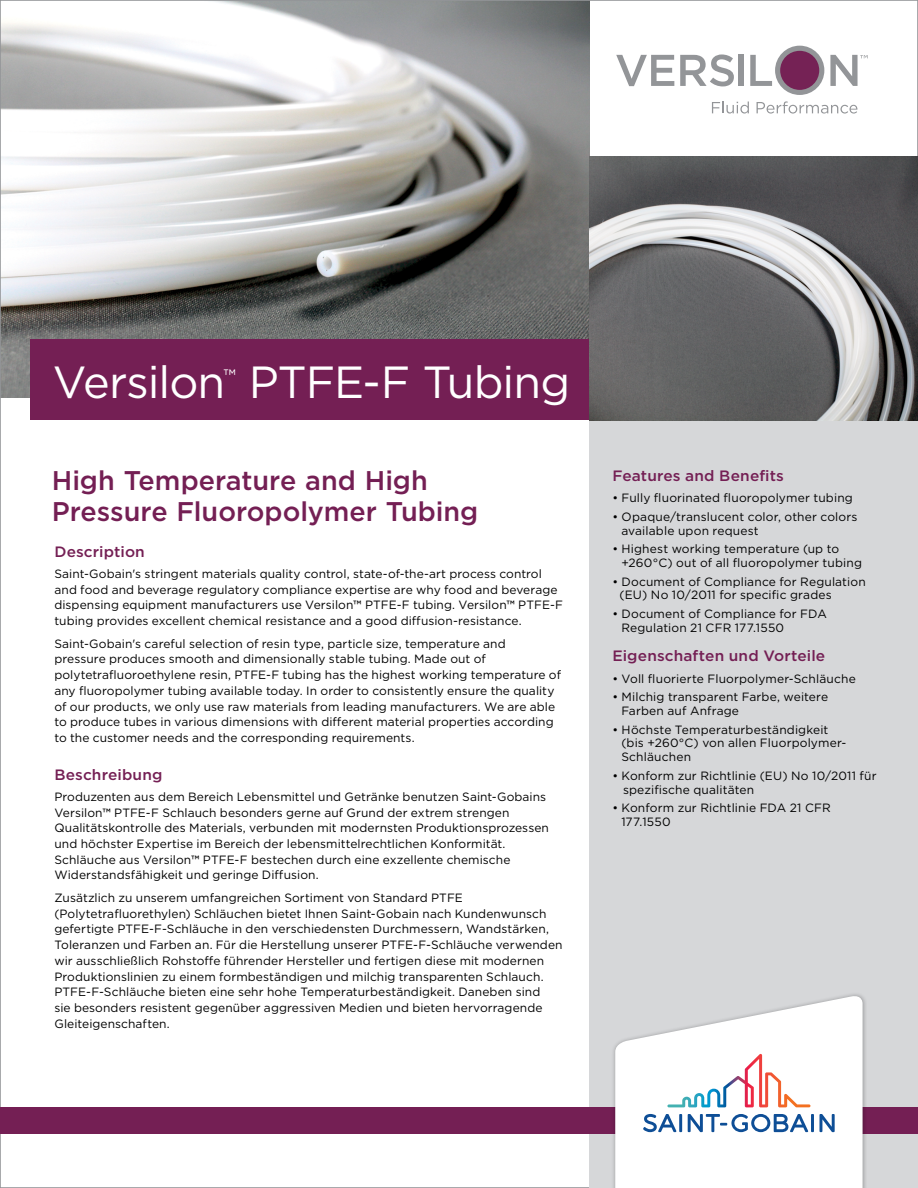
<style>
.page{position:relative;width:918px;height:1188px;background:#fff}
.page>*{position:absolute;margin:0;border:0;box-sizing:border-box;transform-origin:0 0}
.t1{font:45px "Gotham";letter-spacing:-.02em;color:#fff}
.t2{font:500 27px/31.5px "Gotham";color:#741f54}
.t3{font:18px "Gotham";color:#fff}
.t4{font:500 15px "Gotham";letter-spacing:.01em;color:#741f54}
.t5{font:12px/15.8px "Gotham";letter-spacing:.005em;color:#000}
.s1{font-weight:500}
</style>
<div class="page">
<img style="left:2px;top:2px;width:588px;height:396px">
<div style="left:31px;top:339px;width:573px;height:81px;background:#741f54"></div>
<div style="left:590px;top:398px;width:328px;height:790px;background:#d6d7d9"></div>
<img style="left:590px;top:157px;width:328px;height:263px">
<div style="left:0;top:1107px;width:918px;height:27px;background:#741f54"></div>
<div style="left:611px;top:992px;width:256px;height:196px;background:#000;opacity:.3"></div>
<svg style="left:615px;top:996px;width:248px;height:192px;fill:#fff"></svg>
<svg style="left:643px;top:1114px;width:33px;height:18px"></svg>
<hr style="left:679px;top:1114px;width:3px;height:18px;background:#0e4e96">
<svg style="left:688px;top:1114px;width:120px;height:18px;background:#a3bbd7"></svg>
<hr style="left:811px;top:1114px;width:3px;height:18px;background:#0e4e96">
<svg style="left:819px;top:1114px;width:16px;height:18px"></svg>
<svg style="left:667px;top:1054px;width:144px;height:53px;background:#f0e5e6"></svg>
<div style="left:775px;top:46px;width:49px;height:49px;background:#939598;border-radius:50%"></div>
<div style="left:780px;top:51px;width:39px;height:39px;background:#752255;border-radius:50%"></div>
<svg style="left:616px;top:55px;width:58px;height:31px"></svg>
<svg style="left:680px;top:54px;width:54px;height:32px"></svg>
<div style="left:739px;top:55px;width:5px;height:31px;background:#939598"></div>
<svg style="left:750px;top:55px;width:22px;height:31px"></svg>
<svg style="left:712px;top:102px;width:37px;height:12px"></svg>
<svg style="left:757px;top:101px;width:100px;height:13px"></svg>
<svg style="left:830px;top:55px;width:38px;height:31px"></svg>
<h1 class="t1" style="left:53px;top:353px;width:174px">Versilon</h1>
<h3 class="t3" style="left:223px;top:364px;width:14px">™</h3>
<h1 class="t1" style="left:249px;top:353px;width:323px">PTFE-F Tubing</h1>
<h2 class="t2" style="left:52px;top:464px;width:428px">High Temperature and High<br>Pressure Fluoropolymer Tubing</h2>
<p class="t4" style="left:612px;top:465px;width:173px">Features and Benefits</p>
<p class="t5" style="left:612px;top:490px;width:242px">• Fully fluorinated fluoropolymer tubing</p>
<p class="t5" style="left:621px;top:509px;width:238px;line-height:13.8px;text-indent:-9px">• Opaque/translucent color, other colors available upon request</p>
<p class="t5" style="left:621px;top:542px;width:242px;line-height:13.8px;text-indent:-9px">• Highest working temperature (up to +260°C) out of all fluoropolymer tubing</p>
<p class="t5" style="left:619px;top:574px;width:248px;line-height:13.8px;text-indent:-7px">• Document of Compliance for Regulation (EU) No 10/2011 for specific grades</p>
<p class="t5" style="left:621px;top:607px;width:207px;line-height:13.8px;text-indent:-9px">• Document of Compliance for FDA<br>Regulation 21 CFR 177.1550</p>
<p class="t4" style="left:612px;top:646px;width:214px">Eigenschaften und Vorteile</p>
<p class="t5" style="left:612px;top:670px;width:245px">• Voll fluorierte Fluorpolymer-Schläuche</p>
<p class="t5" style="left:621px;top:690px;width:208px;line-height:13.8px;text-indent:-9px">• Milchig transparent Farbe, weitere<br>Farben auf Anfrage</p>
<p class="t5" style="left:621px;top:722px;width:226px;line-height:13.8px;text-indent:-9px">• Höchste Temperaturbeständigkeit (bis +260°C) von allen Fluorpolymer-<br>Schläuchen</p>
<p class="t5" style="left:623px;top:768px;width:255px;line-height:13.8px;text-indent:-11px">• Konform zur Richtlinie (EU) No 10/2011 für spezifische qualitäten</p>
<p class="t5" style="left:621px;top:801px;width:211px;line-height:13.8px;text-indent:-9px">• Konform zur Richtlinie FDA 21 CFR<br>177.1550</p>
<p class="t4" style="left:54px;top:542px;width:92px">Description</p>
<p class="t5" style="left:54px;top:566px;width:510px">Saint-Gobain's stringent materials quality control, state-of-the-art process control and food and beverage regulatory compliance expertise are why food and beverage dispensing equipment manufacturers use Versilon<span class="s1">™</span> PTFE-F tubing. Versilon<span class="s1">™</span> PTFE-F tubing provides excellent chemical resistance and a good diffusion-resistance.</p>
<p class="t5" style="left:54px;top:635px;width:508px">Saint-Gobain's careful selection of resin type, particle size, temperature and<br>pressure produces smooth and dimensionally stable tubing. Made out of polytetrafluoroethylene resin, PTFE-F tubing has the highest working temperature of any fluoropolymer tubing available today. In order to consistently ensure the quality of our products, we only use raw materials from leading manufacturers. We are able to produce tubes in various dimensions with different material properties according to the customer needs and the corresponding requirements.</p>
<p class="t4" style="left:54px;top:765px;width:110px">Beschreibung</p>
<p class="t5" style="left:54px;top:788px;width:496px">Produzenten aus dem Bereich Lebensmittel und Getränke benutzen Saint-Gobains Versilon<span class="s1">™</span> PTFE-F Schlauch besonders gerne auf Grund der extrem strengen Qualitätskontrolle des Materials, verbunden mit modernsten Produktionsprozessen und höchster Expertise im Bereich der lebensmittelrechtlichen Konformität.<br>Schläuche aus Versilon<span class="s1">™</span> PTFE-F bestechen durch eine exzellente chemische Widerstandsfähigkeit und geringe Diffusion.</p>
<p class="t5" style="left:54px;top:890px;width:510px">Zusätzlich zu unserem umfangreichen Sortiment von Standard PTFE (Polytetrafluorethylen) Schläuchen bietet Ihnen Saint-Gobain nach Kundenwunsch gefertigte PTFE-F-Schläuche in den verschiedensten Durchmessern, Wandstärken, Toleranzen und Farben an. Für die Herstellung unserer PTFE-F-Schläuche verwenden wir ausschließlich Rohstoffe führender Hersteller und fertigen diese mit modernen Produktionslinien zu einem formbeständigen und milchig transparenten Schlauch.<br>PTFE-F-Schläuche bieten eine sehr hohe Temperaturbeständigkeit. Daneben sind<br>sie besonders resistent gegenüber aggressiven Medien und bieten hervorragende Gleiteigenschaften.</p>
</div>
